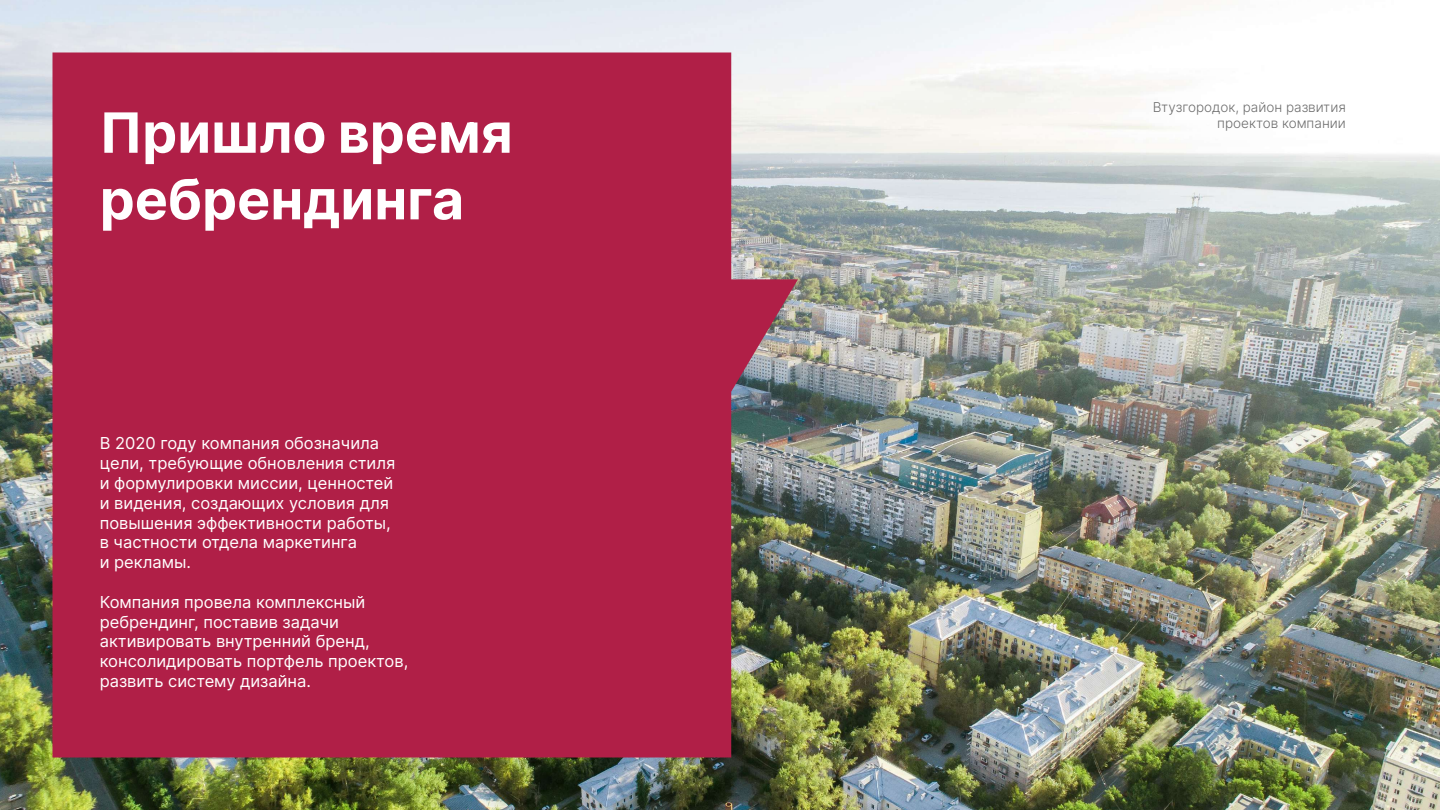
<style>
.page{position:relative;width:1440px;height:810px;background:#fff}
.page>*{position:absolute;margin:0;border:0;box-sizing:border-box;transform-origin:0 0}
.t1{font:700 55.5px/66.6px "Inter";color:#fff}
.t2{font:16.5px/19.8px "Inter";color:#fff}
.t3{font:300 13.5px/16.2px "Inter";color:#000;text-align:right}
</style>
<div class="page">
<img style="left:0;top:0;width:1440px;height:810px">
<svg style="left:52px;top:52px;width:746px;height:706px;fill:#b01f47"></svg>
<h1 class="t1" style="left:100px;top:98px;width:414px">Пришло время ребрендинга</h1>
<p class="t2" style="left:100px;top:433px;width:297px">В 2020 году компания обозначила цели, требующие обновления стиля и формулировки миссии, ценностей и видения, создающих условия для повышения эффективности работы, в частности отдела маркетинга<br>и рекламы.</p>
<p class="t2" style="left:100px;top:592px;width:310px">Компания провела комплексный ребрендинг, поставив задачи активировать внутренний бренд, консолидировать портфель проектов, развить систему дизайна.</p>
<p class="t3" style="left:1153px;top:99px;width:195px">Втузгородок, район развития проектов компании</p>
</div>
